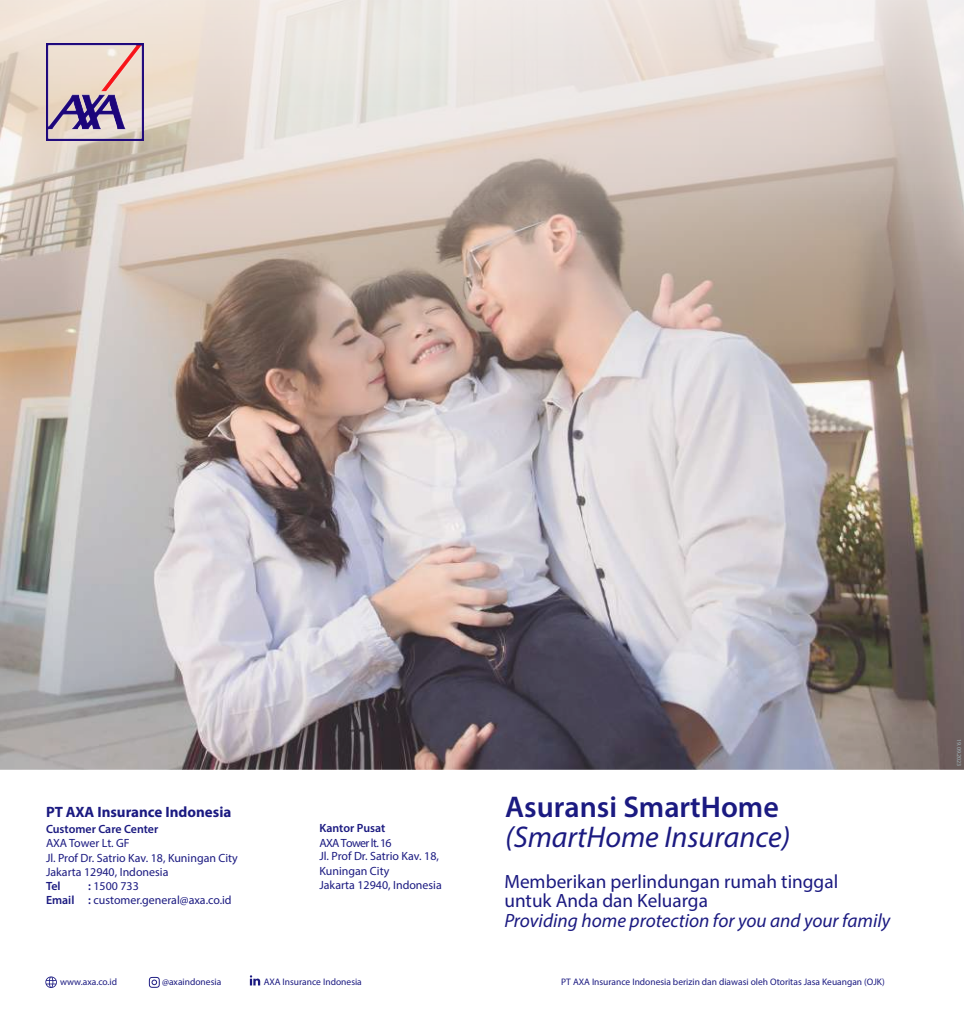
<style>
.page{position:relative;width:964px;height:1021px;background:#fff}
.page>*{position:absolute;margin:0;border:0;box-sizing:border-box;transform-origin:0 0}
.t1{font:italic 30px "Myriad Pro";color:#1b1a81}
.t2{font:600 30px "Myriad Pro";color:#1b1a81}
.t3{font:19.2px/19.2px "Myriad Pro";color:#1b1a81}
.t4{font:italic 19.2px "Myriad Pro";color:#1b1a81}
.t5{font:700 15px "Myriad Pro";color:#1b1a81}
.t6{font:12px/14.4px "Myriad Pro";color:#1b1a81}
.t7{font:600 12px "Myriad Pro";color:#1b1a81}
.t8{font:12px "Myriad Pro";letter-spacing:-.05em;color:#1b1a81}
.t9{font:9.4px "Myriad Pro";color:#1b1a81}
.t10{font:6px "Myriad Pro";color:#a1b3b9}
.s1{font-weight:600}
</style>
<div class="page">
<svg style="left:149px;top:976px;width:11px;height:11px"></svg>
<svg style="left:45px;top:976px;width:12px;height:11px"></svg>
<svg style="left:250px;top:975px;width:10px;height:10px"></svg>
<img style="left:0;top:0;width:964px;height:769px">
<img style="left:46px;top:43px;width:97px;height:97px">
<p class="t5" style="left:46px;top:801px;width:187px">PT AXA Insurance Indonesia</p>
<h1 class="t2" style="left:505px;top:787px;width:275px">Asuransi SmartHome</h1>
<h1 class="t1" style="left:505px;top:818px;width:287px">(SmartHome Insurance)</h1>
<h2 class="t3" style="left:504px;top:871px;width:335px">Memberikan perlindungan rumah tinggal untuk Anda dan Keluarga</h2>
<h2 class="t4" style="left:504px;top:908px;width:387px">Providing home protection for you and your family</h2>
<p class="t7" style="left:319px;top:820px;width:67px">Kantor Pusat</p>
<p class="t6" style="left:319px;top:848px;width:121px">Jl. Prof Dr. Satrio Kav. 18,</p>
<p class="t7" style="left:46px;top:821px;width:114px">Customer Care Center</p>
<p class="t6" style="left:46px;top:835px;width:193px">AXA Tower Lt. GF<br>Jl. Prof Dr. Satrio Kav. 18, Kuningan City<br>Jakarta 12940, Indonesia</p>
<p class="t7" style="left:46px;top:878px;width:16px">Tel</p>
<p class="t8" style="left:319px;top:835px;width:74px">AXA Tower lt. 16</p>
<p class="t6" style="left:319px;top:863px;width:124px">Kuningan City<br>Jakarta 12940, Indonesia</p>
<p class="t6" style="left:46px;top:878px;width:187px;text-indent:42px"><span class="s1">:</span> 1500 733<br><span class="s1">Email :</span> customer.general@axa.co.id</p>
<p class="t9" style="left:60px;top:975px;width:59px">www.axa.co.id</p>
<p class="t9" style="left:162px;top:976px;width:61px">@axaindonesia</p>
<p class="t9" style="left:264px;top:975px;width:100px">AXA Insurance Indonesia</p>
<p class="t9" style="left:561px;top:975px;width:325px">PT AXA Insurance Indonesia berizin dan diawasi oleh Otoritas Jasa Keuangan (OJK)</p>
<p class="t10" style="left:963px;top:739px;width:29px;rotate:90deg">19.09.2023</p>
</div>
